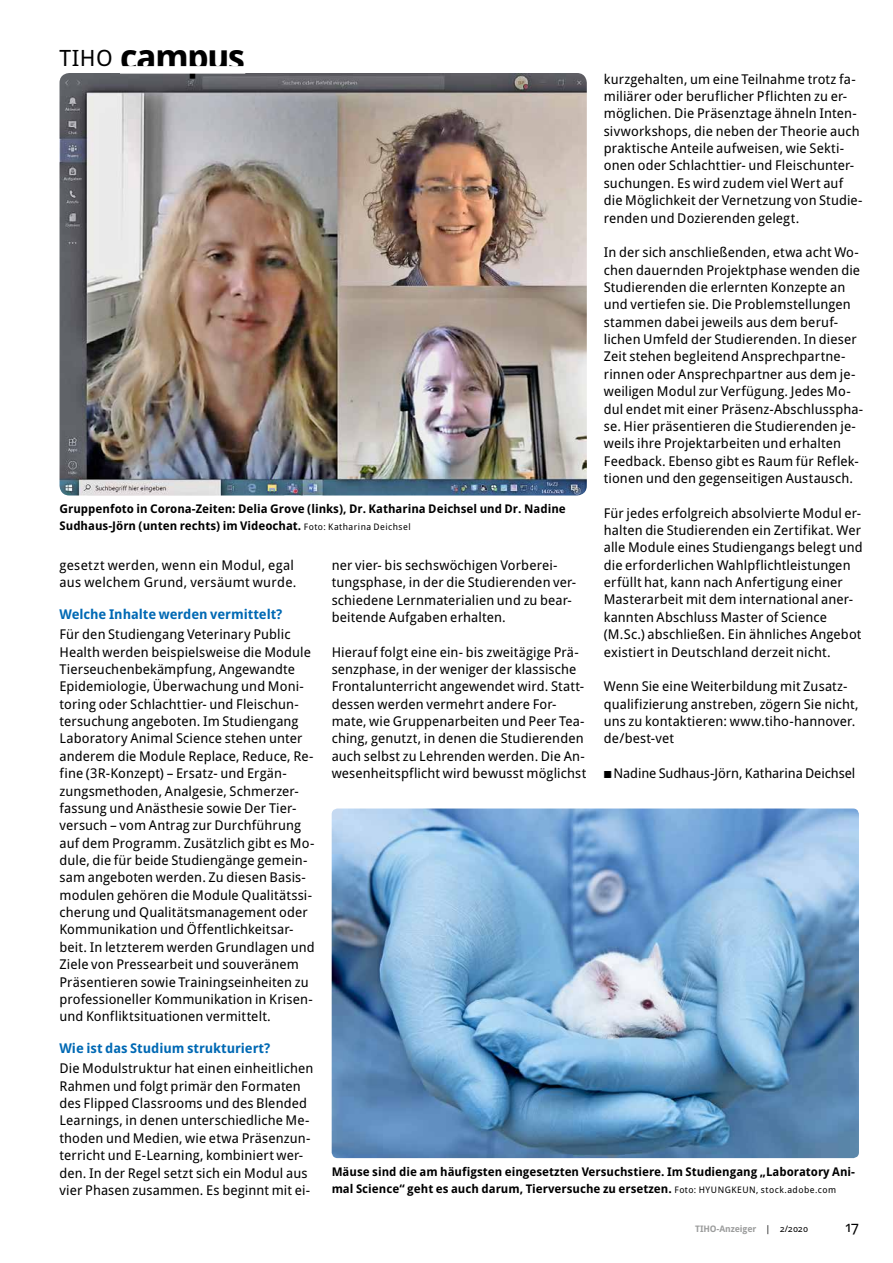
<style>
.page{position:relative;width:893px;height:1263px;background:#fff}
.page>*{position:absolute;margin:0;border:0;box-sizing:border-box;transform-origin:0 0}
.t1{font:700 36px "Droid Sans Pro";letter-spacing:-.05em;color:#000}
.t2{font:15px "Droid Sans Pro";color:#000}
.t3{font:13.5px/17.4px "Droid Sans Pro";letter-spacing:.01em;color:#000}
.t4{font:700 13.5px "Droid Sans Pro";letter-spacing:-.005em;color:#0069b4}
.t5{font:700 12px/16.5px "Droid Sans Pro";color:#000}
.t6{font:700 9px "Droid Sans Pro";letter-spacing:-.01em;color:#9c9d9d}
.s1{font-weight:400;font-size:22.5px}
.s2{font-weight:400;font-size:9px}
.s3{font-weight:400;color:#000}
</style>
<div class="page">
<img style="left:332px;top:808px;width:527px;height:350px">
<img style="left:60px;top:73px;width:527px;height:422px">
<div style="left:120px;top:66px;width:125px;height:8px;background:#fff"></div>
<h1 class="t1" style="left:60px;top:31px;width:187px"><span class="s1">TIHO</span> campus</h1>
<p class="t3" style="left:604px;top:70px;width:260px">kurzgehalten, um eine Teilnahme trotz fa&shy;miliärer oder beruflicher Pflichten zu er&shy;möglichen. Die Präsenztage ähneln Inten&shy;sivworkshops, die neben der Theorie auch praktische Anteile aufweisen, wie Sekti&shy;onen oder Schlachttier- und Fleischunter&shy;suchungen. Es wird zudem viel Wert auf die Möglichkeit der Vernetzung von Studie&shy;renden und Dozierenden gelegt.</p>
<p class="t3" style="left:604px;top:243px;width:261px">In der sich anschließenden, etwa acht Wo&shy;chen dauernden Projektphase wenden die Studierenden die erlernten Konzepte an und vertiefen sie. Die Problemstellungen stammen dabei jeweils aus dem beruf&shy;lichen Umfeld der Studierenden. In dieser Zeit stehen begleitend Ansprechpartne&shy;rinnen oder Ansprechpartner aus dem je&shy;weiligen Modul zur Verfügung. Jedes Mo&shy;dul endet mit einer Präsenz-Abschlusspha&shy;se. Hier präsentieren die Studierenden je&shy;weils ihre Projektarbeiten und erhalten Feedback. Ebenso gibt es Raum für Reflek&shy;tionen und den gegenseitigen Austausch.</p>
<p class="t3" style="left:604px;top:504px;width:260px">Für jedes erfolgreich absolvierte Modul er&shy;halten die Studierenden ein Zertifikat. Wer alle Module eines Studiengangs belegt und die erforderlichen Wahlpflichtleistungen erfüllt hat, kann nach Anfertigung einer Masterarbeit mit dem international aner&shy;kannten Abschluss Master of Science (M.Sc.) abschließen. Ein ähnliches Angebot existiert in Deutschland derzeit nicht.</p>
<p class="t3" style="left:604px;top:677px;width:256px">Wenn Sie eine Weiterbildung mit Zusatz&shy;qualifizierung anstreben, zögern Sie nicht, uns zu kontaktieren: www.tiho-hannover. de/best-vet</p>
<p class="t3" style="left:613px;top:764px;width:243px">Nadine Sudhaus-Jörn, Katharina Deichsel</p>
<p class="t5" style="left:60px;top:500px;width:508px">Gruppenfoto in Corona-Zeiten: Delia Grove (links), Dr. Katharina Deichsel und Dr. Nadine<br>Sudhaus-Jörn (unten rechts) im Videochat. <span class="s2">Foto: Katharina Deichsel</span></p>
<p class="t3" style="left:332px;top:556px;width:246px">ner vier- bis sechswöchigen Vorberei&shy;tungsphase, in der die Studierenden ver&shy;schiedene Lernmaterialien und zu bear&shy;beitende Aufgaben erhalten.</p>
<p class="t3" style="left:332px;top:643px;width:256px">Hierauf folgt eine ein- bis zweitägige Prä&shy;senzphase, in der weniger der klassische Frontalunterricht angewendet wird. Statt&shy;dessen werden vermehrt andere For&shy;mate, wie Gruppenarbeiten und Peer Tea&shy;ching, genutzt, in denen die Studierenden auch selbst zu Lehrenden werden. Die An&shy;wesenheitspflicht wird bewusst möglichst</p>
<p class="t3" style="left:60px;top:556px;width:238px">gesetzt werden, wenn ein Modul, egal aus welchem Grund, versäumt wurde.</p>
<p class="t4" style="left:60px;top:604px;width:224px">Welche Inhalte werden vermittelt?</p>
<p class="t3" style="left:60px;top:625px;width:257px">Für den Studiengang Veterinary Public Health werden beispielsweise die Module Tierseuchenbekämpfung, Angewandte Epidemiologie, Überwachung und Moni&shy;toring oder Schlachttier- und Fleischun&shy;tersuchung angeboten. Im Studiengang Laboratory Animal Science stehen unter anderem die Module Replace, Reduce, Re&shy;fine (3R-Konzept) – Ersatz- und Ergän&shy;zungsmethoden, Analgesie, Schmerzer&shy;fassung und Anästhesie sowie Der Tier&shy;versuch – vom Antrag zur Durchführung auf dem Programm. Zusätzlich gibt es Mo&shy;dule, die für beide Studiengänge gemein&shy;sam angeboten werden. Zu diesen Basis&shy;modulen gehören die Module Qualitätssi&shy;cherung und Qualitätsmanagement oder Kommunikation und Öffentlichkeitsar&shy;beit. In letzterem werden Grundlagen und Ziele von Pressearbeit und souveränem Präsentieren sowie Trainingseinheiten zu professioneller Kommunikation in Krisen&shy;und Konfliktsituationen vermittelt.</p>
<p class="t4" style="left:60px;top:1038px;width:212px">Wie ist das Studium strukturiert?</p>
<p class="t3" style="left:60px;top:1059px;width:255px">Die Modulstruktur hat einen einheitlichen Rahmen und folgt primär den Formaten des Flipped Classrooms und des Blended Learnings, in denen unterschiedliche Me&shy;thoden und Medien, wie etwa Präsenzun&shy;terricht und E-Learning, kombiniert wer&shy;den. In der Regel setzt sich ein Modul aus vier Phasen zusammen. Es beginnt mit ei-</p>
<p class="t5" style="left:332px;top:1163px;width:525px">Mäuse sind die am häufigsten eingesetzten Versuchstiere. Im Studiengang „Laboratory Ani&shy;mal Science“ geht es auch darum, Tierversuche zu ersetzen. <span class="s2">Foto: HYUNGKEUN, stock.adobe.com</span></p>
<p class="t6" style="left:695px;top:1222px;width:114px">TIHO-Anzeiger <span class="s3">| 2/2020</span></p>
<p class="t2" style="left:845px;top:1216px;width:15px">17</p>
</div>
